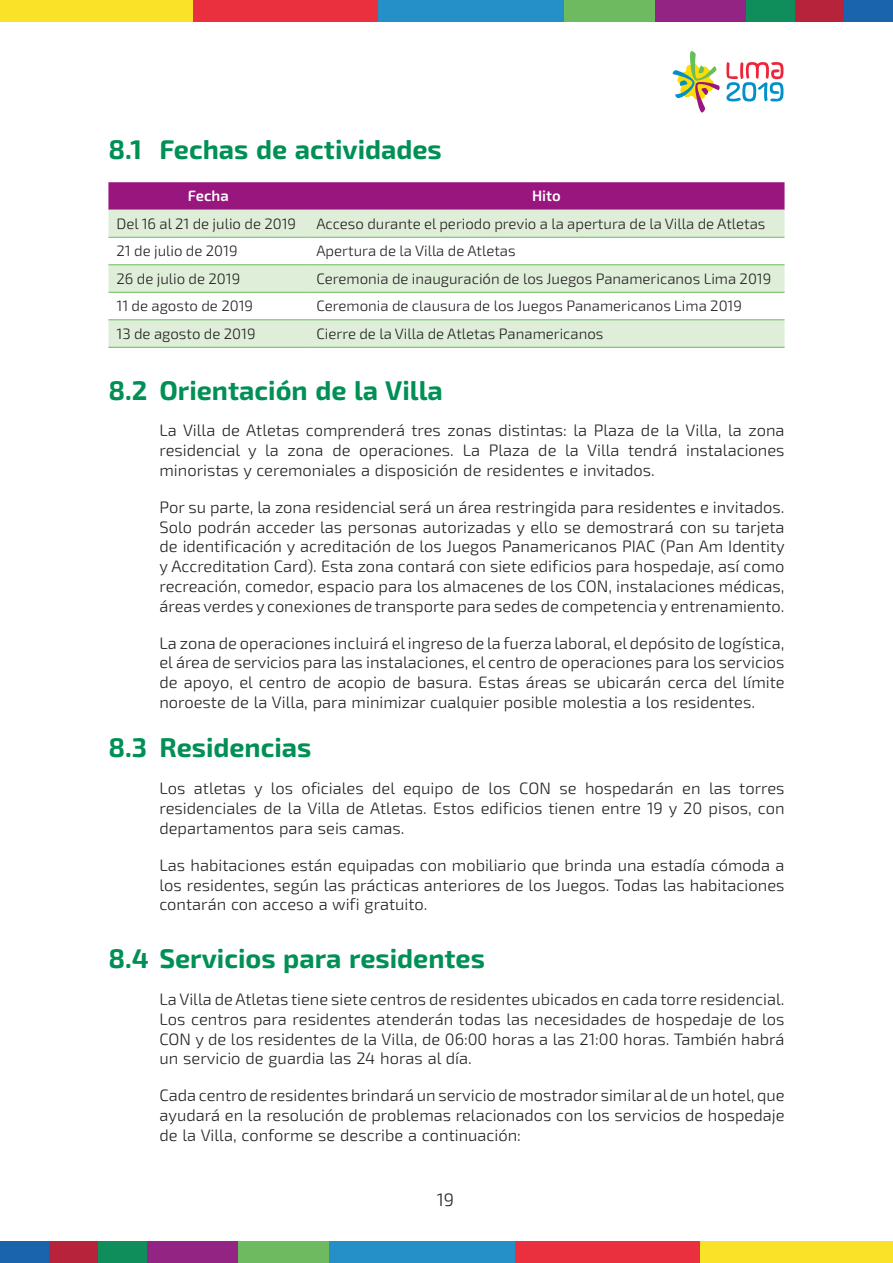
<style>
.page{position:relative;width:893px;height:1263px;background:#fff}
.page>*{position:absolute;margin:0;border:0;box-sizing:border-box;transform-origin:0 0}
.t1{font:700 27px "Exo 2";color:#009055}
.t2{font:300 18px "Exo 2";color:#231f20}
.t3{font:300 16.5px/19.8px "Exo 2";color:#231f20;text-align:justify}
.t4{font:300 15px "Exo 2";color:#231f20}
.t5{font:600 15px "Exo 2";color:#fff}
</style>
<div class="page">
<div style="left:700px;top:1242px;width:193px;height:21px;background:#fae229"></div>
<div style="left:514px;top:1242px;width:186px;height:21px;background:#ea303e"></div>
<div style="left:329px;top:1242px;width:185px;height:21px;background:#2590c8"></div>
<div style="left:238px;top:1242px;width:91px;height:21px;background:#6eba60"></div>
<div style="left:147px;top:1242px;width:91px;height:21px;background:#942483"></div>
<div style="left:98px;top:1242px;width:49px;height:21px;background:#0f8e5c"></div>
<div style="left:49px;top:1242px;width:49px;height:21px;background:#b7233b"></div>
<div style="left:0;top:1242px;width:49px;height:21px;background:#1964ac"></div>
<div style="left:0;top:0;width:193px;height:21px;background:#fae229"></div>
<div style="left:193px;top:0;width:186px;height:21px;background:#ea303e"></div>
<div style="left:379px;top:0;width:185px;height:21px;background:#2590c8"></div>
<div style="left:564px;top:0;width:91px;height:21px;background:#6eba60"></div>
<div style="left:655px;top:0;width:91px;height:21px;background:#942483"></div>
<div style="left:746px;top:0;width:49px;height:21px;background:#0f8e5c"></div>
<div style="left:795px;top:0;width:49px;height:21px;background:#b7233b"></div>
<div style="left:844px;top:0;width:49px;height:21px;background:#1964ac"></div>
<svg style="left:673px;top:51px;width:47px;height:62px"></svg>
<svg style="left:726px;top:62px;width:58px;height:39px"></svg>
<svg style="left:108px;top:182px;width:676px;height:28px;background:#9a1b80"></svg>
<svg style="left:108px;top:210px;width:676px;height:137px;fill:#deeed9"></svg>
<hr style="left:108px;top:237px;width:200px;height:1px;background:#68be5a">
<hr style="left:308px;top:237px;width:476px;height:1px;background:#68be5a">
<hr style="left:108px;top:264px;width:200px;height:1px;background:#68be5a">
<hr style="left:308px;top:264px;width:476px;height:1px;background:#68be5a">
<hr style="left:108px;top:292px;width:200px;height:1px;background:#68be5a">
<hr style="left:308px;top:292px;width:476px;height:1px;background:#68be5a">
<hr style="left:108px;top:319px;width:200px;height:1px;background:#68be5a">
<hr style="left:308px;top:319px;width:476px;height:1px;background:#68be5a">
<hr style="left:108px;top:347px;width:200px;height:1px;background:#68be5a">
<hr style="left:308px;top:347px;width:476px;height:1px;background:#68be5a">
<p class="t1" style="left:108px;top:134px;width:335px">8.1 Fechas de actividades</p>
<p class="t5" style="left:188px;top:187px;width:42px">Fecha</p>
<p class="t5" style="left:532px;top:187px;width:30px">Hito</p>
<p class="t4" style="left:117px;top:215px;width:181px">Del 16 al 21 de julio de 2019</p>
<p class="t4" style="left:316px;top:215px;width:451px">Acceso durante el periodo previo a la apertura de la Villa de Atletas</p>
<p class="t4" style="left:117px;top:242px;width:123px">21 de julio de 2019</p>
<p class="t4" style="left:316px;top:242px;width:201px">Apertura de la Villa de Atletas</p>
<p class="t4" style="left:117px;top:270px;width:125px">26 de julio de 2019</p>
<p class="t4" style="left:316px;top:270px;width:456px">Ceremonia de inauguración de los Juegos Panamericanos Lima 2019</p>
<p class="t4" style="left:117px;top:297px;width:138px">11 de agosto de 2019</p>
<p class="t4" style="left:316px;top:297px;width:427px">Ceremonia de clausura de los Juegos Panamericanos Lima 2019</p>
<p class="t4" style="left:117px;top:325px;width:141px">13 de agosto de 2019</p>
<p class="t4" style="left:316px;top:325px;width:289px">Cierre de la Villa de Atletas Panamericanos</p>
<p class="t1" style="left:108px;top:374px;width:336px">8.2 Orientación de la Villa</p>
<p class="t3" style="left:159px;top:421px;width:627px">La Villa de Atletas comprenderá tres zonas distintas: la Plaza de la Villa, la zona residencial y la zona de operaciones. La Plaza de la Villa tendrá instalaciones minoristas y ceremoniales a disposición de residentes e invitados.</p>
<p class="t3" style="left:159px;top:497px;width:627px">Por su parte, la zona residencial será un área restringida para residentes e invitados.<br>Solo podrán acceder las personas autorizadas y ello se demostrará con su tarjeta de identificación y acreditación de los Juegos Panamericanos PIAC (Pan Am Identity y Accreditation Card). Esta zona contará con siete edificios para hospedaje, así como recreación, comedor, espacio para los almacenes de los CON, instalaciones médicas, áreas verdes y conexiones de transporte para sedes de competencia y entrenamiento.</p>
<p class="t3" style="left:159px;top:633px;width:627px">La zona de operaciones incluirá el ingreso de la fuerza laboral, el depósito de logística, el área de servicios para las instalaciones, el centro de operaciones para los servicios de apoyo, el centro de acopio de basura. Estas áreas se ubicarán cerca del límite noroeste de la Villa, para minimizar cualquier posible molestia a los residentes.</p>
<p class="t1" style="left:108px;top:732px;width:205px">8.3 Residencias</p>
<p class="t3" style="left:159px;top:779px;width:627px">Los atletas y los oficiales del equipo de los CON se hospedarán en las torres residenciales de la Villa de Atletas. Estos edificios tienen entre 19 y 20 pisos, con departamentos para seis camas.</p>
<p class="t3" style="left:159px;top:855px;width:627px">Las habitaciones están equipadas con mobiliario que brinda una estadía cómoda a los residentes, según las prácticas anteriores de los Juegos. Todas las habitaciones contarán con acceso a wifi gratuito.</p>
<p class="t1" style="left:108px;top:942px;width:378px">8.4 Servicios para residentes</p>
<p class="t3" style="left:159px;top:990px;width:627px">La Villa de Atletas tiene siete centros de residentes ubicados en cada torre residencial.<br>Los centros para residentes atenderán todas las necesidades de hospedaje de los CON y de los residentes de la Villa, de 06:00 horas a las 21:00 horas. También habrá un servicio de guardia las 24 horas al día.</p>
<p class="t3" style="left:159px;top:1086px;width:627px">Cada centro de residentes brindará un servicio de mostrador similar al de un hotel, que ayudará en la resolución de problemas relacionados con los servicios de hospedaje de la Villa, conforme se describe a continuación:</p>
<p class="t2" style="left:437px;top:1190px;width:19px">19</p>
</div>
